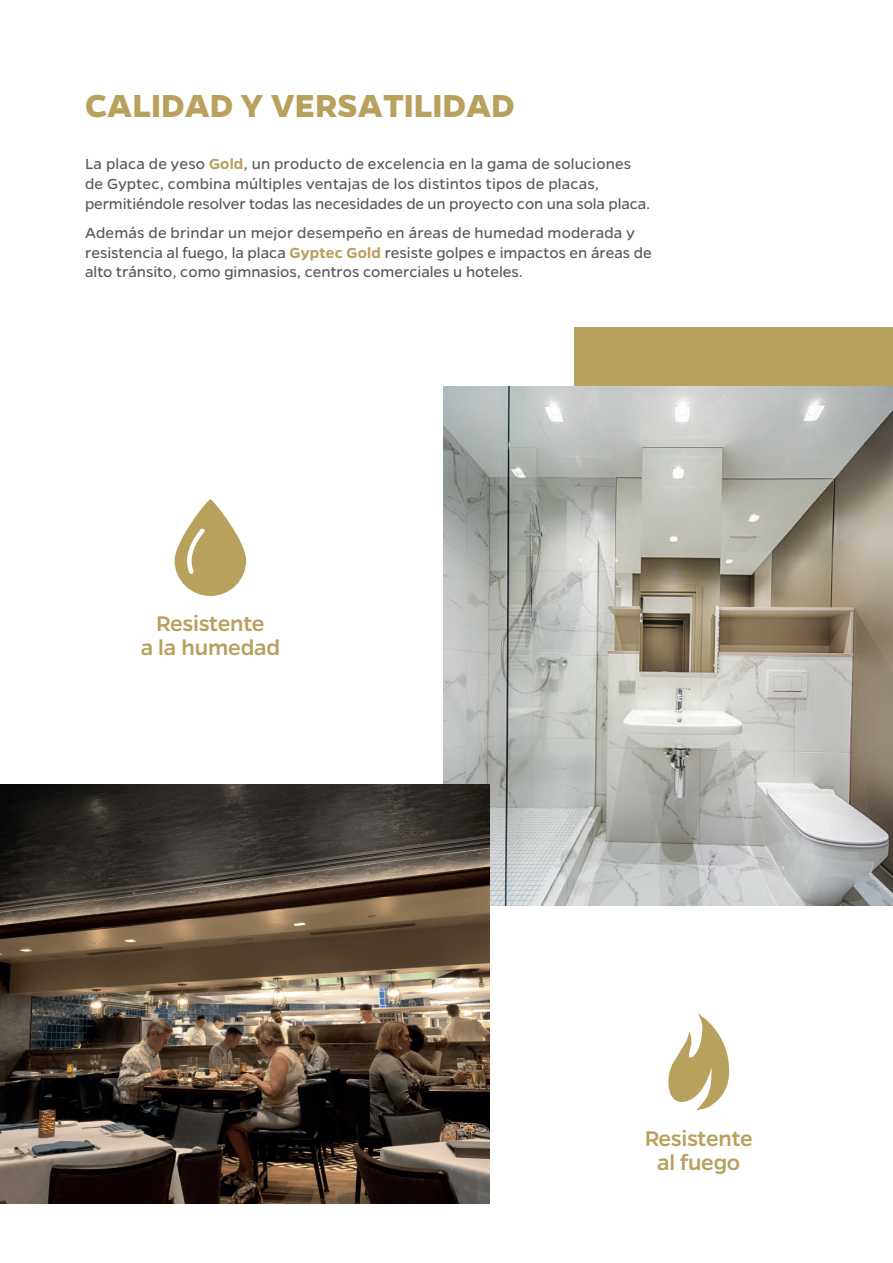
<style>
.page{position:relative;width:893px;height:1263px;background:#fff}
.page>*{position:absolute;margin:0;border:0;box-sizing:border-box;transform-origin:0 0}
.t1{font:700 36px "Gentona";color:#b8a05d}
.t2{font:500 24px/24px "Gentona";letter-spacing:-.01em;color:#b8a05d;text-align:center}
.t3{font:16.5px/19.8px "Gentona";color:#57585a}
.s1{font-weight:600;color:#b8a05d}
</style>
<div class="page">
<div style="left:575px;top:326px;width:318px;height:151px;background:#b8a05d"></div>
<svg style="left:668px;top:1013px;width:62px;height:97px"></svg>
<svg style="left:175px;top:499px;width:71px;height:97px"></svg>
<img style="left:444px;top:386px;width:449px;height:519px">
<img style="left:0;top:784px;width:490px;height:420px">
<h1 class="t1" style="left:85px;top:85px;width:431px">CALIDAD Y VERSATILIDAD</h1>
<p class="t3" style="left:85px;top:154px;width:567px">La placa de yeso <span class="s1">Gold</span>, un producto de excelencia en la gama de soluciones de Gyptec, combina múltiples ventajas de los distintos tipos de placas, permitiéndole resolver todas las necesidades de un proyecto con una sola placa.</p>
<p class="t3" style="left:85px;top:223px;width:568px">Además de brindar un mejor desempeño en áreas de humedad moderada y resistencia al fuego, la placa <span class="s1">Gyptec Gold</span> resiste golpes e impactos en áreas de alto tránsito, como gimnasios, centros comerciales u hoteles.</p>
<h2 class="t2" style="left:141px;top:612px;width:141px">Resistente<br>a la humedad</h2>
<h2 class="t2" style="left:645px;top:1126px;width:110px">Resistente al fuego</h2>
</div>
